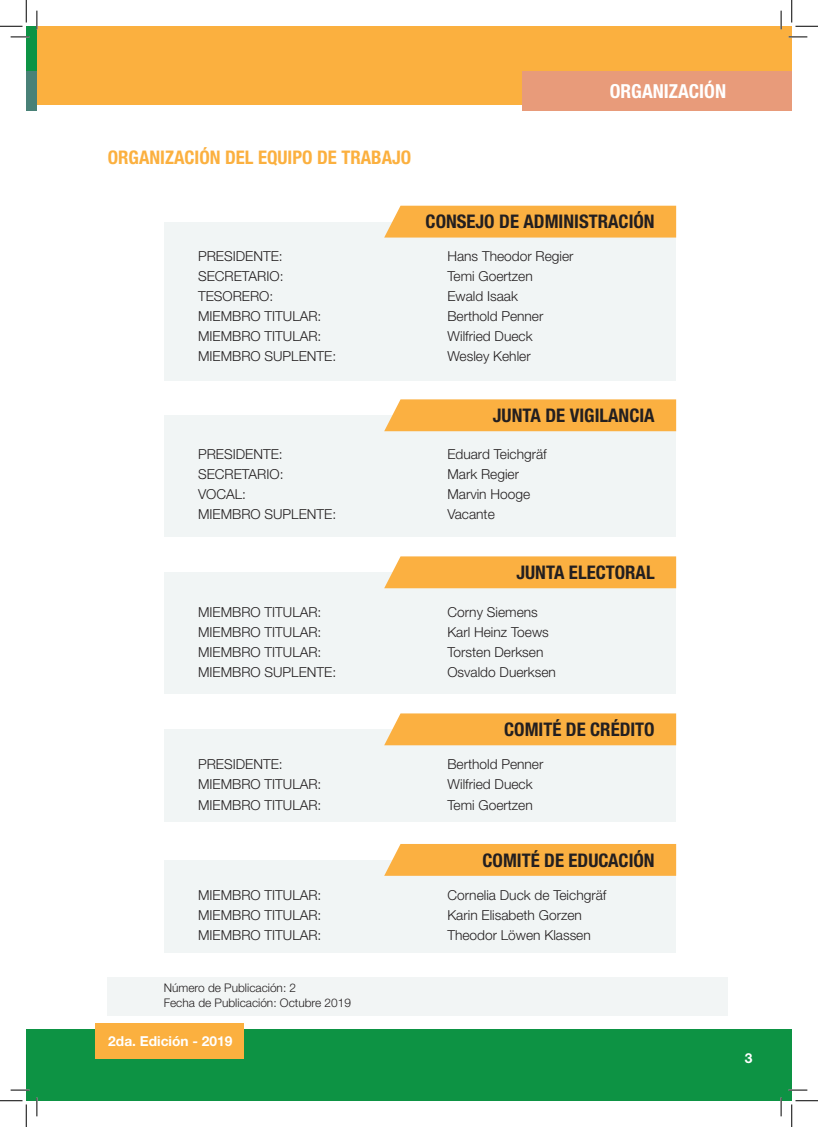
<style>
.page{position:relative;width:818px;height:1127px;background:#fff}
.page>*{position:absolute;margin:0;border:0;box-sizing:border-box;transform-origin:0 0}
.Título-Español{font:700 condensed 19.38px "Helvetica Neue LT Std";color:#fff}
.Título-Español-2{font:700 condensed 18.75px "Helvetica Neue LT Std";color:#231f20}
.Título-Español-3{font:700 condensed 18.75px "Helvetica Neue LT Std";color:#fbb03f}
.Estilo-párrafo-edito{font:300 13.75px "Helvetica Neue LT Std";color:#231f20}
.t1{font:700 13.75px "Helvetica Neue LT Std";color:#fff}
.Estilo_de_párrafo_1{font:300 11.88px "Helvetica Neue LT Std";color:#231f20}
</style>
<div class="page">
<div style="left:26px;top:1029px;width:11px;height:71px;background:#0d9344"></div>
<div style="left:37px;top:1029px;width:755px;height:71px;background:#0d9344"></div>
<div style="left:95px;top:1023px;width:149px;height:35px;background:#fbb03f"></div>
<div style="left:108px;top:977px;width:620px;height:38px;background:#f2f5f5"></div>
<div style="left:164px;top:415px;width:512px;height:121px;background:#f1f5f5"></div>
<div style="left:164px;top:222px;width:512px;height:158px;background:#f1f5f5"></div>
<div style="left:164px;top:572px;width:512px;height:121px;background:#f1f5f5"></div>
<div style="left:164px;top:729px;width:512px;height:92px;background:#f1f5f5"></div>
<div style="left:164px;top:860px;width:512px;height:92px;background:#f1f5f5"></div>
<div style="left:26px;top:26px;width:11px;height:78px;background:#0d9344"></div>
<div style="left:37px;top:26px;width:755px;height:78px;background:#fbb03f"></div>
<div style="left:522px;top:71px;width:270px;height:40px;background:#e89b7a"></div>
<div style="left:26px;top:71px;width:11px;height:40px;background:#498177"></div>
<div style="left:384px;top:206px;width:292px;height:31px;background:#fbb041"></div>
<div style="left:384px;top:399px;width:292px;height:32px;background:#fbb041"></div>
<div style="left:384px;top:556px;width:292px;height:32px;background:#fbb041"></div>
<div style="left:384px;top:713px;width:292px;height:32px;background:#fbb041"></div>
<div style="left:384px;top:844px;width:292px;height:31px;background:#fbb041"></div>
<svg style="left:11px;top:36px;width:18px;height:2px"></svg>
<svg style="left:788px;top:36px;width:19px;height:2px"></svg>
<svg style="left:11px;top:1089px;width:18px;height:1px"></svg>
<svg style="left:788px;top:1089px;width:19px;height:1px"></svg>
<svg style="left:36px;top:11px;width:2px;height:18px"></svg>
<svg style="left:36px;top:1097px;width:2px;height:18px"></svg>
<svg style="left:780px;top:11px;width:2px;height:18px"></svg>
<svg style="left:780px;top:1097px;width:2px;height:18px"></svg>
<svg style="left:0;top:0;width:27px;height:27px"></svg>
<svg style="left:0;top:1100px;width:27px;height:26px"></svg>
<svg style="left:791px;top:0;width:27px;height:27px"></svg>
<svg style="left:791px;top:1100px;width:27px;height:26px"></svg>
<p class="Título-Español" style="left:610px;top:80px;width:118px">ORGANIZACIÓN</p>
<p class="Título-Español-3" style="left:108px;top:146px;width:305px">ORGANIZACIÓN DEL EQUIPO DE TRABAJO</p>
<p class="Estilo-párrafo-edito" style="left:198px;top:248px;width:86px">PRESIDENTE:</p>
<p class="Estilo-párrafo-edito" style="left:198px;top:268px;width:87px">SECRETARIO:</p>
<p class="Estilo-párrafo-edito" style="left:198px;top:288px;width:77px">TESORERO:</p>
<p class="Estilo-párrafo-edito" style="left:198px;top:308px;width:125px">MIEMBRO TITULAR:</p>
<p class="Estilo-párrafo-edito" style="left:198px;top:328px;width:125px">MIEMBRO TITULAR:</p>
<p class="Estilo-párrafo-edito" style="left:198px;top:348px;width:140px">MIEMBRO SUPLENTE:</p>
<p class="Estilo-párrafo-edito" style="left:198px;top:445px;width:86px">PRESIDENTE:</p>
<p class="Estilo-párrafo-edito" style="left:198px;top:465px;width:87px">SECRETARIO:</p>
<p class="Estilo-párrafo-edito" style="left:198px;top:485px;width:49px">VOCAL:</p>
<p class="Estilo-párrafo-edito" style="left:198px;top:505px;width:140px">MIEMBRO SUPLENTE:</p>
<p class="Título-Español-2" style="left:426px;top:210px;width:231px">CONSEJO DE ADMINISTRACIÓN</p>
<p class="Estilo-párrafo-edito" style="left:447px;top:248px;width:128px">Hans Theodor Regier</p>
<p class="Estilo-párrafo-edito" style="left:447px;top:268px;width:87px">Temi Goertzen</p>
<p class="Estilo-párrafo-edito" style="left:447px;top:288px;width:72px">Ewald Isaak</p>
<p class="Estilo-párrafo-edito" style="left:447px;top:308px;width:98px">Berthold Penner</p>
<p class="Estilo-párrafo-edito" style="left:447px;top:328px;width:87px">Wilfried Dueck</p>
<p class="Estilo-párrafo-edito" style="left:447px;top:348px;width:85px">Wesley Kehler</p>
<p class="Título-Español-2" style="left:493px;top:404px;width:163px">JUNTA DE VIGILANCIA</p>
<p class="Estilo-párrafo-edito" style="left:447px;top:445px;width:101px">Eduard Teichgräf</p>
<p class="Estilo-párrafo-edito" style="left:447px;top:465px;width:73px">Mark Regier</p>
<p class="Estilo-párrafo-edito" style="left:447px;top:485px;width:84px">Marvin Hooge</p>
<p class="Estilo-párrafo-edito" style="left:447px;top:505px;width:49px">Vacante</p>
<p class="Estilo-párrafo-edito" style="left:198px;top:603px;width:125px">MIEMBRO TITULAR:</p>
<p class="Estilo-párrafo-edito" style="left:198px;top:623px;width:125px">MIEMBRO TITULAR:</p>
<p class="Estilo-párrafo-edito" style="left:198px;top:643px;width:125px">MIEMBRO TITULAR:</p>
<p class="Estilo-párrafo-edito" style="left:198px;top:663px;width:140px">MIEMBRO SUPLENTE:</p>
<p class="Estilo-párrafo-edito" style="left:198px;top:756px;width:86px">PRESIDENTE:</p>
<p class="Estilo-párrafo-edito" style="left:198px;top:776px;width:125px">MIEMBRO TITULAR:</p>
<p class="Estilo-párrafo-edito" style="left:198px;top:796px;width:125px">MIEMBRO TITULAR:</p>
<p class="Estilo-párrafo-edito" style="left:198px;top:886px;width:125px">MIEMBRO TITULAR:</p>
<p class="Estilo-párrafo-edito" style="left:198px;top:906px;width:125px">MIEMBRO TITULAR:</p>
<p class="Estilo-párrafo-edito" style="left:198px;top:926px;width:125px">MIEMBRO TITULAR:</p>
<p class="Estilo_de_párrafo_1" style="left:164px;top:979px;width:134px">Número de Publicación: 2</p>
<p class="Estilo_de_párrafo_1" style="left:164px;top:994px;width:189px">Fecha de Publicación: Octubre 2019</p>
<p class="t1" style="left:108px;top:1032px;width:126px">2da. Edición - 2019</p>
<p class="Título-Español-2" style="left:516px;top:561px;width:140px">JUNTA ELECTORAL</p>
<p class="Estilo-párrafo-edito" style="left:447px;top:603px;width:92px">Corny Siemens</p>
<p class="Estilo-párrafo-edito" style="left:447px;top:623px;width:103px">Karl Heinz Toews</p>
<p class="Estilo-párrafo-edito" style="left:447px;top:643px;width:98px">Torsten Derksen</p>
<p class="Estilo-párrafo-edito" style="left:447px;top:663px;width:110px">Osvaldo Duerksen</p>
<p class="Título-Español-2" style="left:504px;top:717px;width:152px">COMITÉ DE CRÉDITO</p>
<p class="Estilo-párrafo-edito" style="left:447px;top:756px;width:98px">Berthold Penner</p>
<p class="Estilo-párrafo-edito" style="left:447px;top:776px;width:87px">Wilfried Dueck</p>
<p class="Estilo-párrafo-edito" style="left:447px;top:796px;width:87px">Temi Goertzen</p>
<p class="Título-Español-2" style="left:483px;top:849px;width:174px">COMITÉ DE EDUCACIÓN</p>
<p class="Estilo-párrafo-edito" style="left:447px;top:886px;width:160px">Cornelia Duck de Teichgräf</p>
<p class="Estilo-párrafo-edito" style="left:447px;top:906px;width:136px">Karin Elisabeth Gorzen</p>
<p class="Estilo-párrafo-edito" style="left:447px;top:926px;width:145px">Theodor Löwen Klassen</p>
<p class="t1" style="left:745px;top:1049px;width:9px">3</p>
</div>
